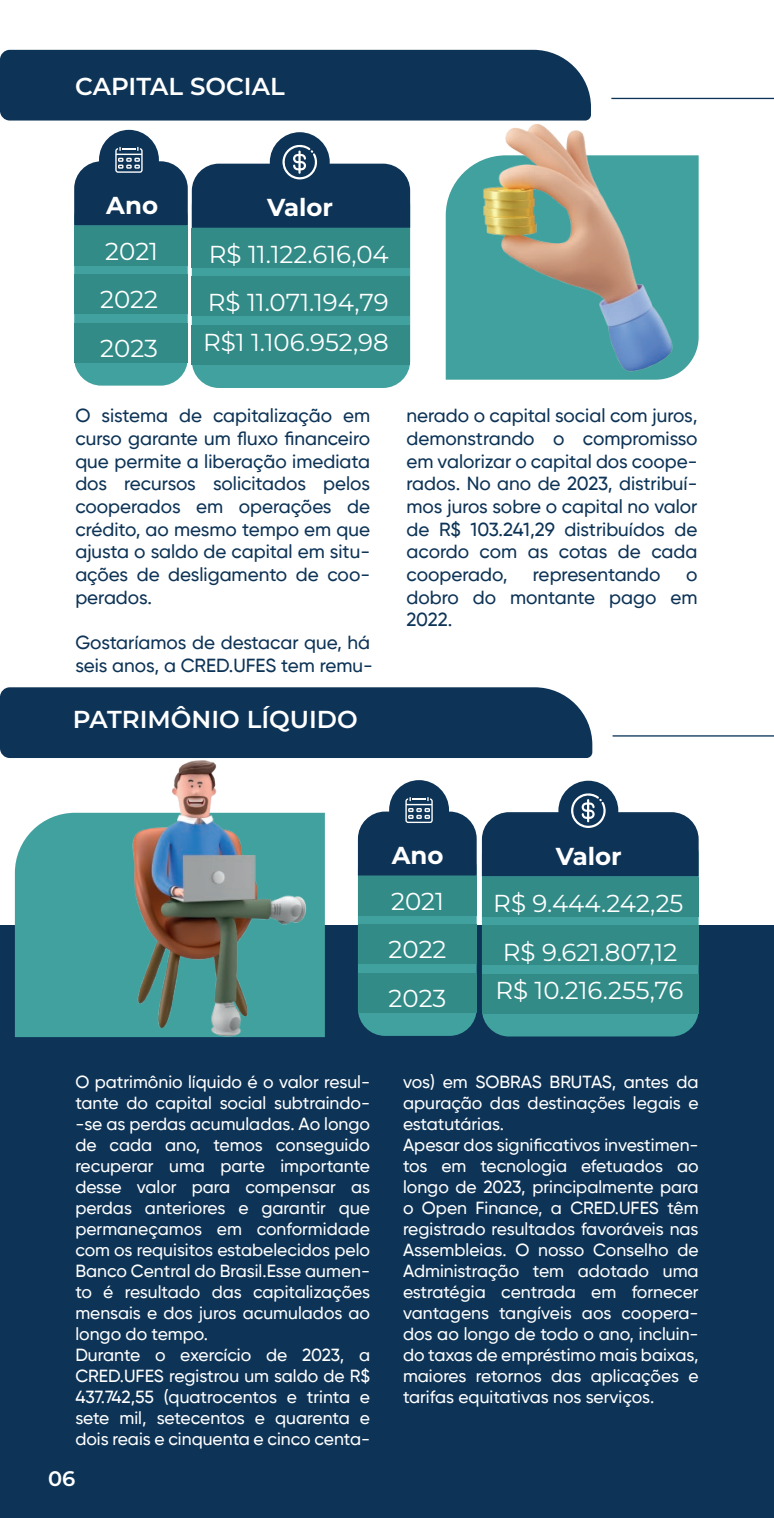
<style>
.page{position:relative;width:774px;height:1518px;background:#fff}
.page>*{position:absolute;margin:0;border:0;box-sizing:border-box;transform-origin:0 0}
.t1{font:24.5px/48.3px "Montserrat";color:#fff;text-align:justify}
.t2{font:600 24.5px "Montserrat";color:#fff}
.t3{font:700 24.5px "Montserrat";color:#fff}
.t4{font:600 21px "Montserrat";color:#fff}
.t5{font:500 18.9px/22.8px "Gilroy";color:#0d3356;text-align:justify}
.t6{font:500 17.5px/21px "Gilroy";color:#fff}
</style>
<div class="page">
<div style="left:0;top:926px;width:774px;height:592px;background:#0d3356"></div>
<div style="left:0;top:687px;width:592px;height:71px;background:#0d3356"></div>
<div style="left:0;top:50px;width:591px;height:71px;background:#0d3356"></div>
<hr style="left:611px;top:98px;width:163px;height:1px;background:#0b3456">
<hr style="left:612px;top:735px;width:162px;height:2px;background:#0b3456">
<div style="left:74px;top:191px;width:114px;height:195px;background:#41a19e;border-radius:27px"></div>
<div style="left:74px;top:274px;width:114px;height:40px;background:#328b87"></div>
<div style="left:74px;top:323px;width:114px;height:40px;background:#328b87"></div>
<div style="left:74px;top:226px;width:114px;height:40px;background:#328b87"></div>
<div style="left:192px;top:179px;width:218px;height:209px;background:#41a19e;border-radius:27px"></div>
<div style="left:192px;top:276px;width:218px;height:40px;background:#328b87"></div>
<div style="left:192px;top:325px;width:218px;height:40px;background:#328b87"></div>
<div style="left:192px;top:229px;width:218px;height:39px;background:#328b87"></div>
<div style="left:270px;top:132px;width:60px;height:60px;background:#0d3356;border-radius:50%"></div>
<div style="left:99px;top:130px;width:60px;height:60px;background:#0d3356;border-radius:50%"></div>
<svg style="left:74px;top:144px;width:336px;height:84px"></svg>
<div style="left:358px;top:841px;width:119px;height:195px;background:#41a19e;border-radius:27px"></div>
<div style="left:358px;top:924px;width:119px;height:40px;background:#328b87"></div>
<div style="left:358px;top:973px;width:119px;height:40px;background:#328b87"></div>
<div style="left:358px;top:876px;width:119px;height:40px;background:#328b87"></div>
<div style="left:482px;top:828px;width:217px;height:208px;background:#41a19e;border-radius:27px"></div>
<div style="left:482px;top:925px;width:217px;height:40px;background:#328b87"></div>
<div style="left:482px;top:974px;width:217px;height:40px;background:#328b87"></div>
<div style="left:482px;top:877px;width:217px;height:40px;background:#328b87"></div>
<div style="left:558px;top:781px;width:60px;height:60px;background:#0d3356;border-radius:50%"></div>
<div style="left:389px;top:780px;width:60px;height:60px;background:#0d3356;border-radius:50%"></div>
<svg style="left:358px;top:793px;width:341px;height:83px"></svg>
<div style="left:15px;top:813px;width:310px;height:224px;background:#41a19e"></div>
<svg style="left:446px;top:155px;width:253px;height:225px;background:#56aba8"></svg>
<img style="left:111px;top:752px;width:201px;height:286px">
<img style="left:468px;top:114px;width:215px;height:266px">
<h1 class="t2" style="left:75px;top:70px;width:211px">CAPITAL SOCIAL</h1>
<h1 class="t3" style="left:106px;top:189px;width:53px">Ano</h1>
<h1 class="t1" style="left:100px;top:227px;width:59px">2021<br>2022<br>2023</h1>
<h1 class="t3" style="left:267px;top:191px;width:68px">Valor</h1>
<h1 class="t1" style="left:208px;top:230px;width:182px;line-height:47.6px">R$ 11.122.616,04<br>R$ 11.071.194,79</h1>
<h1 class="t1" style="left:203px;top:317px;width:187px">R$1 1.106.952,98</h1>
<p class="t5" style="left:75px;top:404px;width:296px">O sistema de capitalização em curso garante um fluxo financeiro que permite a liberação imediata dos recursos solicitados pelos cooperados em operações de crédito, ao mesmo tempo em que ajusta o saldo de capital em situ&shy;ações de desligamento de coo&shy;perados.</p>
<p class="t5" style="left:75px;top:631px;width:299px">Gostaríamos de destacar que, há seis anos, a CRED.UFES tem remu-</p>
<h1 class="t2" style="left:73px;top:703px;width:286px">PATRIMÔNIO LÍQUIDO</h1>
<p class="t5" style="left:406px;top:404px;width:292px">nerado o capital social com juros, demonstrando o compromisso em valorizar o capital dos coope&shy;rados. No ano de 2023, distribuí&shy;mos juros sobre o capital no valor de R$ 103.241,29 distribuídos de acordo com as cotas de cada cooperado,</p>
<p class="t5" style="left:533px;top:563px;width:129px">representando</p>
<p class="t5" style="left:406px;top:563px;width:292px;text-indent:280px">o dobro do montante pago em 2022.</p>
<h1 class="t3" style="left:392px;top:839px;width:53px">Ano</h1>
<h1 class="t1" style="left:389px;top:877px;width:59px">2021<br>2022<br>2023</h1>
<h1 class="t3" style="left:556px;top:840px;width:68px">Valor</h1>
<h1 class="t1" style="left:493px;top:878px;width:192px;line-height:49.2px;text-align:center">R$ 9.444.242,25<br>R$ 9.621.807,12</h1>
<h1 class="t1" style="left:495px;top:966px;width:190px">R$ 10.216.255,76</h1>
<p class="t6" style="left:75px;top:1071px;width:296px">O patrimônio líquido é o valor resul&shy;tante do capital social subtraindo--se as perdas acumuladas. Ao longo de cada ano, temos conseguido recuperar uma parte importante desse valor para compensar as perdas anteriores e garantir que permaneçamos em conformidade com os requisitos estabelecidos pelo<br>Banco Central do Brasil.Esse aumen&shy;to é resultado das capitalizações mensais e dos juros acumulados ao longo do tempo.<br>Durante o exercício de 2023, a<br>CRED.UFES registrou um saldo de R$<br>437.742,55 (quatrocentos e trinta e sete mil, setecentos e quarenta e dois reais e cinquenta e cinco centa-</p>
<p class="t6" style="left:403px;top:1071px;width:297px">vos) em SOBRAS BRUTAS, antes da apuração das destinações legais e estatutárias.<br>Apesar dos significativos investimen&shy;tos em tecnologia efetuados ao longo de 2023, principalmente para o Open Finance, a CRED.UFES têm registrado resultados favoráveis nas<br>Assembleias. O nosso Conselho de<br>Administração tem adotado uma estratégia centrada em fornecer vantagens tangíveis aos coopera&shy;dos ao longo de todo o ano, incluin&shy;do taxas de empréstimo mais baixas, maiores retornos das aplicações e tarifas equitativas nos serviços.</p>
<p class="t4" style="left:48px;top:1464px;width:29px">06</p>
</div>
